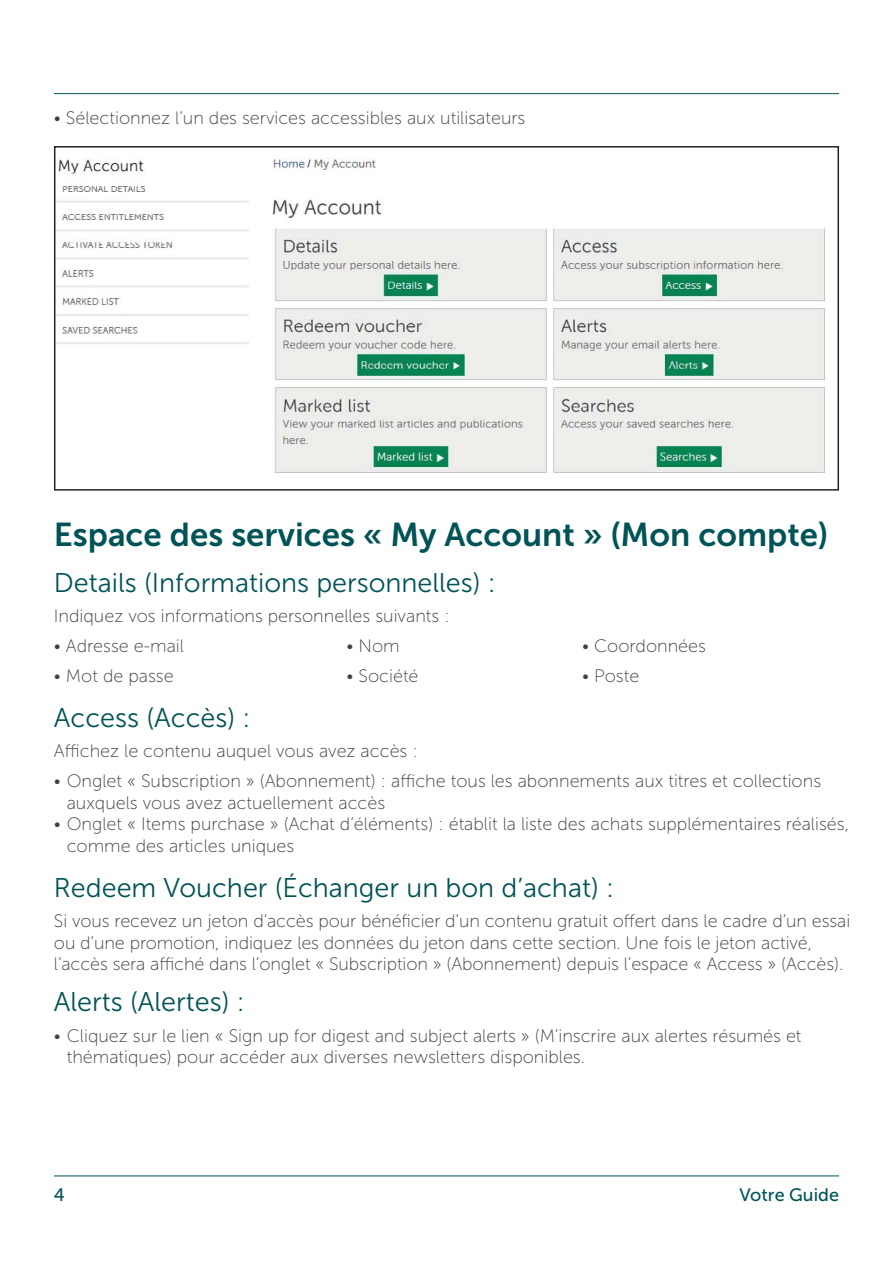
<style>
.page{position:relative;width:893px;height:1263px;background:#fff}
.page>*{position:absolute;margin:0;border:0;box-sizing:border-box;transform-origin:0 0}
.t1{font:33px "Museo Sans 700";color:#005356}
.t2{font:27px "Museo Sans 300";color:#005356}
.t3{font:18px/21.6px "Museo Sans 100";color:#404041}
.t4{font:18px "Museo Sans 500";color:#005356}
</style>
<div class="page">
<hr style="left:54px;top:1176px;width:785px;height:1px;background:#005356">
<hr style="left:54px;top:93px;width:785px;height:1px;background:#005356">
<img style="left:56px;top:158px;width:769px;height:315px">
<p class="t3" style="left:54px;top:109px;width:473px">• Sélectionnez l’un des services accessibles aux utilisateurs</p>
<h1 class="t1" style="left:54px;top:523px;width:776px">Espace des services « My Account » (Mon compte)</h1>
<h2 class="t2" style="left:54px;top:573px;width:443px">Details (Informations personnelles) :</h2>
<p class="t3" style="left:54px;top:606px;width:397px">Indiquez vos informations personnelles suivants :</p>
<p class="t3" style="left:54px;top:637px;width:131px">• Adresse e-mail</p>
<p class="t3" style="left:346px;top:637px;width:55px">• Nom</p>
<p class="t3" style="left:582px;top:637px;width:125px">• Coordonnées</p>
<p class="t3" style="left:54px;top:667px;width:121px">• Mot de passe</p>
<p class="t3" style="left:346px;top:667px;width:74px">• Société</p>
<p class="t3" style="left:582px;top:667px;width:59px">• Poste</p>
<h2 class="t2" style="left:54px;top:708px;width:198px">Access (Accès) :</h2>
<p class="t3" style="left:54px;top:742px;width:365px">Affichez le contenu auquel vous avez accès :</p>
<p class="t3" style="left:67px;top:772px;width:756px;text-indent:-13px">• Onglet « Subscription » (Abonnement) : affiche tous les abonnements aux titres et collections auxquels vous avez actuellement accès</p>
<p class="t3" style="left:67px;top:815px;width:784px;text-indent:-13px">• Onglet « Items purchase » (Achat d’éléments) : établit la liste des achats supplémentaires réalisés, comme des articles uniques</p>
<h2 class="t2" style="left:54px;top:878px;width:561px">Redeem Voucher (Échanger un bon d’achat) :</h2>
<p class="t3" style="left:54px;top:912px;width:798px">Si vous recevez un jeton d’accès pour bénéficier d’un contenu gratuit offert dans le cadre d’un essai ou d’une promotion, indiquez les données du jeton dans cette section. Une fois le jeton activé, l’accès sera affiché dans l’onglet « Subscription » (Abonnement) depuis l’espace « Access » (Accès).</p>
<h2 class="t2" style="left:54px;top:992px;width:192px">Alerts (Alertes) :</h2>
<p class="t3" style="left:67px;top:1026px;width:736px;text-indent:-13px">• Cliquez sur le lien « Sign up for digest and subject alerts » (M’inscrire aux alertes résumés et thématiques) pour accéder aux diverses newsletters disponibles.</p>
<p class="t4" style="left:54px;top:1188px;width:12px">4</p>
<p class="t4" style="left:739px;top:1188px;width:101px">Votre Guide</p>
</div>
